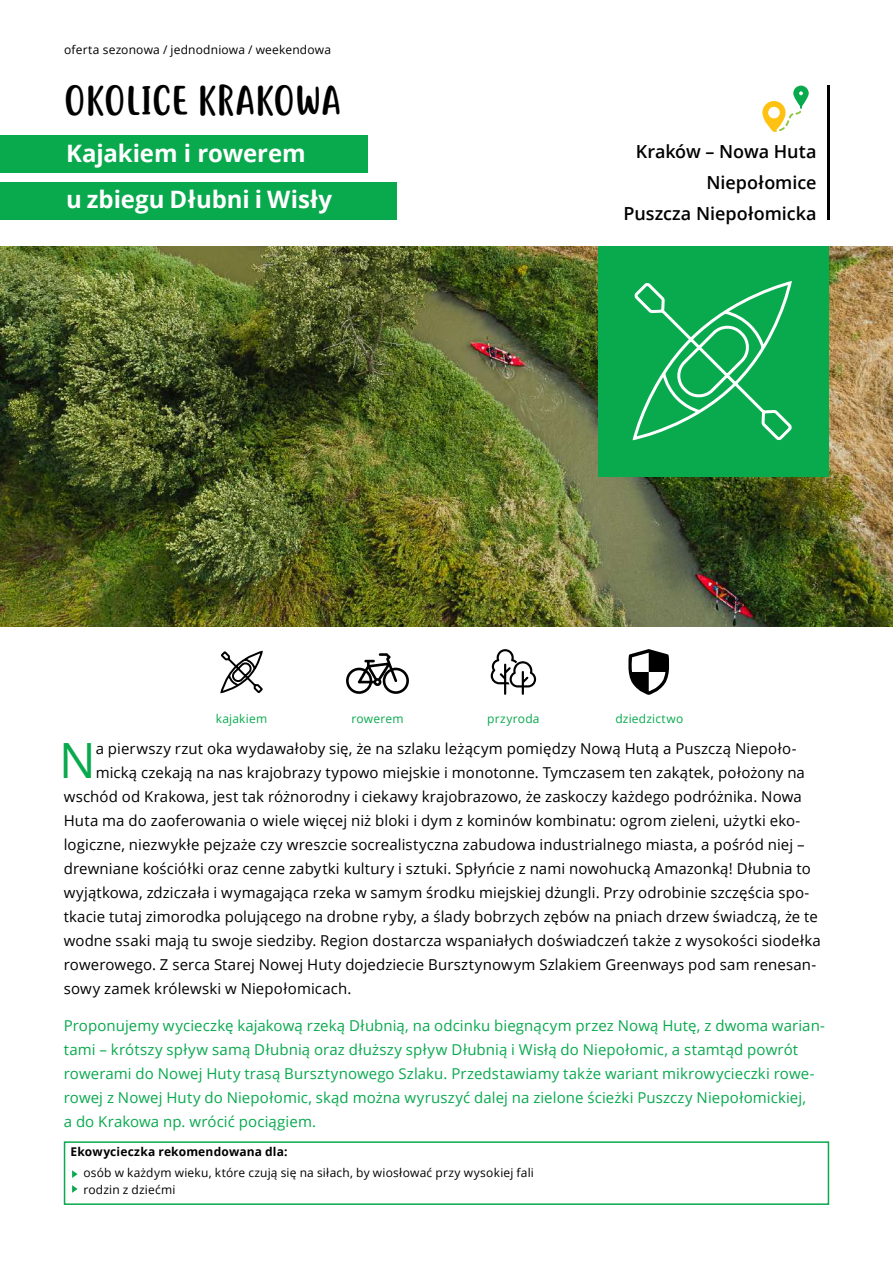
<style>
.page{position:relative;width:893px;height:1263px;background:#fff}
.page>*{position:absolute;margin:0;border:0;box-sizing:border-box;transform-origin:0 0}
.t1{font:48.6px "Open Sans";color:#09a94e}
.t2{font:39.3px "Justtellmewhat";letter-spacing:-.01em;color:#000}
.t3{font:700 24px/46.5px "Open Sans";color:#fff}
.t4{font:600 18px/30.8px "Open Sans";letter-spacing:-.005em;color:#000;text-align:right}
.t5{font:15px "Open Sans";letter-spacing:.005em;color:#000}
.t6{font:15px/24px "Open Sans";letter-spacing:.005em;color:#09a94e}
.t7{font:12px/16.5px "Open Sans";letter-spacing:.015em;color:#000}
.t8{font:12px "Open Sans";letter-spacing:.015em;color:#09a94e}
.t9{font:700 12px "Open Sans";letter-spacing:.015em;color:#000}
</style>
<div class="page">
<div style="left:0;top:182px;width:396px;height:38px;background:#09a94e"></div>
<div style="left:0;top:136px;width:368px;height:37px;background:#09a94e"></div>
<img style="left:0;top:246px;width:893px;height:380px">
<svg style="left:346px;top:653px;width:63px;height:41px"></svg>
<svg style="left:762px;top:86px;width:47px;height:46px"></svg>
<svg style="left:628px;top:649px;width:42px;height:46px"></svg>
<div style="left:64px;top:1141px;width:765px;height:64px;border:2px solid #09a94e"></div>
<div style="left:598px;top:246px;width:231px;height:231px;background:#09a94e"></div>
<svg style="left:631px;top:281px;width:164px;height:285px"></svg>
<svg style="left:491px;top:649px;width:45px;height:46px"></svg>
<svg style="left:219px;top:592px;width:46px;height:102px"></svg>
<hr style="left:827px;top:85px;width:2px;height:135px;background:#000">
<svg style="left:72px;top:1185px;width:6px;height:8px"></svg>
<svg style="left:72px;top:1170px;width:6px;height:8px"></svg>
<p class="t7" style="left:64px;top:41px;width:268px">oferta sezonowa / jednodniowa / weekendowa</p>
<h2 class="t2" style="left:64px;top:78px;width:279px">OKOLICE KRAKOWA</h2>
<h3 class="t3" style="left:66px;top:129px;width:268px">Kajakiem i rowerem<br>u zbiegu Dłubni i Wisły</h3>
<p class="t4" style="left:623px;top:136px;width:194px">Kraków – Nowa Huta<br>Niepołomice<br>Puszcza Niepołomicka</p>
<p class="t8" style="left:216px;top:710px;width:53px">kajakiem</p>
<p class="t8" style="left:487px;top:710px;width:54px">przyroda</p>
<p class="t8" style="left:615px;top:710px;width:69px">dziedzictwo</p>
<p class="t8" style="left:351px;top:710px;width:54px">rowerem</p>
<h1 class="t1" style="left:59px;top:727px;width:38px">N</h1>
<p class="t5" style="left:96px;top:738px;width:702px">a pierwszy rzut oka wydawałoby się, że na szlaku leżącym pomiędzy Nową Hutą a Puszczą Niepoło-</p>
<p class="t5" style="left:96px;top:762px;width:711px">micką czekają na nas krajobrazy typowo miejskie i monotonne. Tymczasem ten zakątek, położony na</p>
<p class="t5" style="left:64px;top:786px;width:740px">wschód od Krakowa, jest tak różnorodny i ciekawy krajobrazowo, że zaskoczy każdego podróżnika. Nowa</p>
<p class="t5" style="left:64px;top:810px;width:738px">Huta ma do zaoferowania o wiele więcej niż bloki i dym z kominów kombinatu: ogrom zieleni, użytki eko-</p>
<p class="t5" style="left:64px;top:834px;width:742px">logiczne, niezwykłe pejzaże czy wreszcie socrealistyczna zabudowa industrialnego miasta, a pośród niej –</p>
<p class="t5" style="left:64px;top:858px;width:748px">drewniane kościółki oraz cenne zabytki kultury i sztuki. Spłyńcie z nami nowohucką Amazonką! Dłubnia to</p>
<p class="t5" style="left:64px;top:882px;width:747px">wyjątkowa, zdziczała i wymagająca rzeka w samym środku miejskiej dżungli. Przy odrobinie szczęścia spo-</p>
<p class="t5" style="left:64px;top:906px;width:756px">tkacie tutaj zimorodka polującego na drobne ryby, a ślady bobrzych zębów na pniach drzew świadczą, że te</p>
<p class="t5" style="left:64px;top:930px;width:759px">wodne ssaki mają tu swoje siedziby. Region dostarcza wspaniałych doświadczeń także z wysokości siodełka</p>
<p class="t5" style="left:64px;top:954px;width:754px">rowerowego. Z serca Starej Nowej Huty dojedziecie Bursztynowym Szlakiem Greenways pod sam renesan-</p>
<p class="t5" style="left:64px;top:978px;width:289px">sowy zamek królewski w Niepołomicach.</p>
<p class="t6" style="left:64px;top:1013px;width:763px">Proponujemy wycieczkę kajakową rzeką Dłubnią, na odcinku biegnącym przez Nową Hutę, z dwoma warian&shy;tami – krótszy spływ samą Dłubnią oraz dłuższy spływ Dłubnią i Wisłą do Niepołomic, a stamtąd powrót rowerami do Nowej Huty trasą Bursztynowego Szlaku. Przedstawiamy także wariant mikrowycieczki rowe&shy;rowej z Nowej Huty do Niepołomic, skąd można wyruszyć dalej na zielone ścieżki Puszczy Niepołomickiej,<br>a do Krakowa np. wrócić pociągiem.</p>
<p class="t9" style="left:71px;top:1143px;width:218px">Ekowycieczka rekomendowana dla:</p>
<p class="t7" style="left:83px;top:1164px;width:452px">osób w każdym wieku, które czują się na siłach, by wiosłować przy wysokiej fali rodzin z dziećmi</p>
</div>
